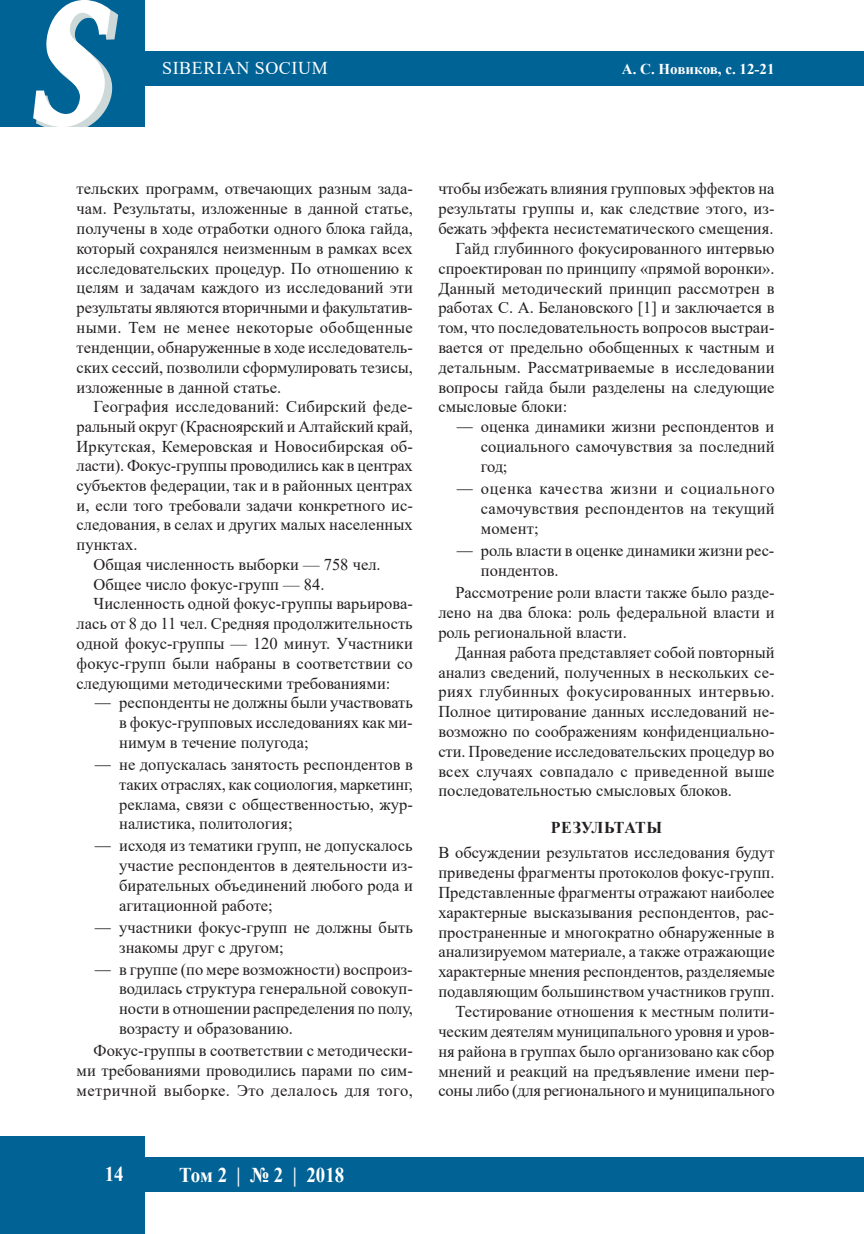
<style>
.page{position:relative;width:864px;height:1234px;background:#fff}
.page>*{position:absolute;margin:0;border:0;box-sizing:border-box;transform-origin:0 0}
.t1{font:italic 700 165px "Quant Antiqua";color:#fff;scale:.75 1}
.t2{font:700 21px "Times New Roman";color:#fff;scale:.9 1}
.t3{font:18px "Times New Roman";letter-spacing:.035em;color:#fff}
.t4{font:16.5px/19.8px "Times New Roman";color:#231f20;text-align:justify}
.t5{font:700 16.5px "Times New Roman";letter-spacing:.01em;color:#231f20}
.t6{font:700 15px "Times New Roman";color:#fff}
</style>
<div class="page">
<div style="left:0;top:0;width:145px;height:128px;background:#006396"></div>
<div style="left:142px;top:51px;width:721px;height:34px;background:#006396"></div>
<div style="left:0;top:1135px;width:145px;height:98px;background:#006295"></div>
<div style="left:142px;top:1157px;width:721px;height:34px;background:#006295"></div>
<svg style="left:32px;top:0;width:89px;height:128px"></svg>
<h1 class="t1" style="left:30px;top:-35px;width:113px">S</h1>
<p class="t3" style="left:162px;top:55px;width:167px">SIBERIAN SOCIUM</p>
<p class="t4" style="left:77px;top:178px;width:338px">тельских программ, отвечающих разным зада&shy;чам. Результаты, изложенные в данной статье, получены в ходе отработки одного блока гайда, который сохранялся неизменным в рамках всех исследовательских процедур. По отношению к целям и задачам каждого из исследований эти результаты являются вторичными и факультатив&shy;ными. Тем не менее некоторые обобщенные тенденции, обнаруженные в ходе исследователь&shy;ских сессий, позволили сформулировать тезисы, изложенные в данной статье.</p>
<p class="t4" style="left:94px;top:396px;width:320px">География исследований: Сибирский феде-</p>
<p class="t4" style="left:77px;top:416px;width:337px">ральный округ (Красноярский и Алтайский край,</p>
<p class="t4" style="left:77px;top:435px;width:337px">Иркутская, Кемеровская и Новосибирская об-</p>
<p class="t4" style="left:77px;top:455px;width:337px">ласти). Фокус-группы проводились как в центрах</p>
<p class="t4" style="left:77px;top:475px;width:337px">субъектов федерации, так и в районных центрах</p>
<p class="t4" style="left:77px;top:494px;width:337px">и, если того требовали задачи конкретного ис-</p>
<p class="t4" style="left:77px;top:514px;width:337px">следования, в селах и других малых населенных</p>
<p class="t4" style="left:77px;top:534px;width:62px">пунктах.</p>
<p class="t4" style="left:94px;top:553px;width:288px">Общая численность выборки — 758 чел.</p>
<p class="t4" style="left:94px;top:573px;width:232px">Общее число фокус-групп — 84.</p>
<p class="t4" style="left:94px;top:593px;width:320px">Численность одной фокус-группы варьирова-</p>
<p class="t4" style="left:77px;top:613px;width:337px">лась от 8 до 11 чел. Средняя продолжительность</p>
<p class="t4" style="left:77px;top:633px;width:337px">одной фокус-группы — 120 минут. Участники</p>
<p class="t4" style="left:77px;top:652px;width:337px">фокус-групп были набраны в соответствии со</p>
<p class="t4" style="left:77px;top:672px;width:315px">следующими методическими требованиями:</p>
<p class="t4" style="left:119px;top:692px;width:295px">респонденты не должны были участвовать</p>
<p class="t4" style="left:119px;top:712px;width:295px">в фокус-групповых исследованиях как ми-</p>
<p class="t4" style="left:119px;top:732px;width:191px">нимум в течение полугода;</p>
<p class="t4" style="left:119px;top:753px;width:295px">не допускалась занятость респондентов в таких отраслях, как социология, маркетинг, реклама, связи с общественностью, жур&shy;налистика, политология;</p>
<p class="t4" style="left:119px;top:835px;width:295px">исходя из тематики групп, не допускалось участие респондентов в деятельности из&shy;бирательных объединений любого рода и агитационной работе;</p>
<p class="t4" style="left:119px;top:916px;width:295px">участники фокус-групп не должны быть знакомы друг с другом;</p>
<p class="t4" style="left:119px;top:958px;width:295px">в группе (по мере возможности) воспроиз&shy;водилась структура генеральной совокуп&shy;ности в отношении распределения по полу, возрасту и образованию.</p>
<p class="t4" style="left:77px;top:1039px;width:337px;text-indent:17px">Фокус-группы в соответствии с методически&shy;ми требованиями проводились парами по сим&shy;метричной выборке. Это делалось для того,</p>
<p class="t6" style="left:621px;top:58px;width:154px">А. С. Новиков, с. 12-21</p>
<p class="t4" style="left:438px;top:178px;width:337px">чтобы избежать влияния групповых эффектов на</p>
<p class="t4" style="left:438px;top:198px;width:337px">результаты группы и, как следствие этого, из-</p>
<p class="t4" style="left:438px;top:218px;width:336px">бежать эффекта несистематического смещения.</p>
<p class="t4" style="left:455px;top:238px;width:320px">Гайд глубинного фокусированного интервью</p>
<p class="t4" style="left:438px;top:258px;width:337px">спроектирован по принципу «прямой воронки».</p>
<p class="t4" style="left:438px;top:277px;width:337px">Данный методический принцип рассмотрен в</p>
<p class="t4" style="left:438px;top:297px;width:337px">работах С. А. Белановского [1] и заключается в</p>
<p class="t4" style="left:438px;top:317px;width:337px">том, что последовательность вопросов выстраи-</p>
<p class="t4" style="left:438px;top:337px;width:337px">вается от предельно обобщенных к частным и</p>
<p class="t4" style="left:438px;top:357px;width:337px">детальным. Рассматриваемые в исследовании</p>
<p class="t4" style="left:438px;top:376px;width:337px">вопросы гайда были разделены на следующие</p>
<p class="t4" style="left:438px;top:396px;width:130px">смысловые блоки:</p>
<p class="t4" style="left:480px;top:416px;width:295px">оценка динамики жизни респондентов и</p>
<p class="t4" style="left:480px;top:436px;width:295px">социального самочувствия за последний</p>
<p class="t4" style="left:480px;top:456px;width:28px">год;</p>
<p class="t4" style="left:480px;top:478px;width:295px">оценка качества жизни и социального самочувствия респондентов на текущий момент;</p>
<p class="t4" style="left:480px;top:540px;width:295px">роль власти в оценке динамики жизни рес&shy;пондентов.</p>
<p class="t4" style="left:438px;top:582px;width:337px;text-indent:17px">Рассмотрение роли власти также было разде&shy;лено на два блока: роль федеральной власти и роль региональной власти.</p>
<p class="t4" style="left:438px;top:641px;width:337px;text-indent:17px">Данная работа представляет собой повторный анализ сведений, полученных в нескольких се&shy;риях глубинных фокусированных интервью.<br>Полное цитирование данных исследований не&shy;возможно по соображениям конфиденциально&shy;сти. Проведение исследовательских процедур во всех случаях совпадало с приведенной выше последовательностью смысловых блоков.</p>
<p class="t5" style="left:550px;top:815px;width:113px">РЕЗУЛЬТАТЫ</p>
<p class="t4" style="left:438px;top:841px;width:338px;text-align:right">В обсуждении результатов исследования будут приведены фрагменты протоколов фокус-групп.<br>Представленные фрагменты отражают наиболее характерные высказывания респондентов, рас&shy;пространенные и многократно обнаруженные в анализируемом материале, а также отражающие характерные мнения респондентов, разделяемые подавляющим большинством участников групп.<br>Тестирование отношения к местным полити&shy;ческим деятелям муниципального уровня и уров&shy;ня района в группах было организовано как сбор мнений и реакций на предъявление имени пер&shy;соны либо (для регионального и муниципального</p>
<p class="t2" style="left:105px;top:1158px;width:22px">14</p>
<p class="t2" style="left:179px;top:1159px;width:185px">Том 2 | № 2 | 2018</p>
</div>
